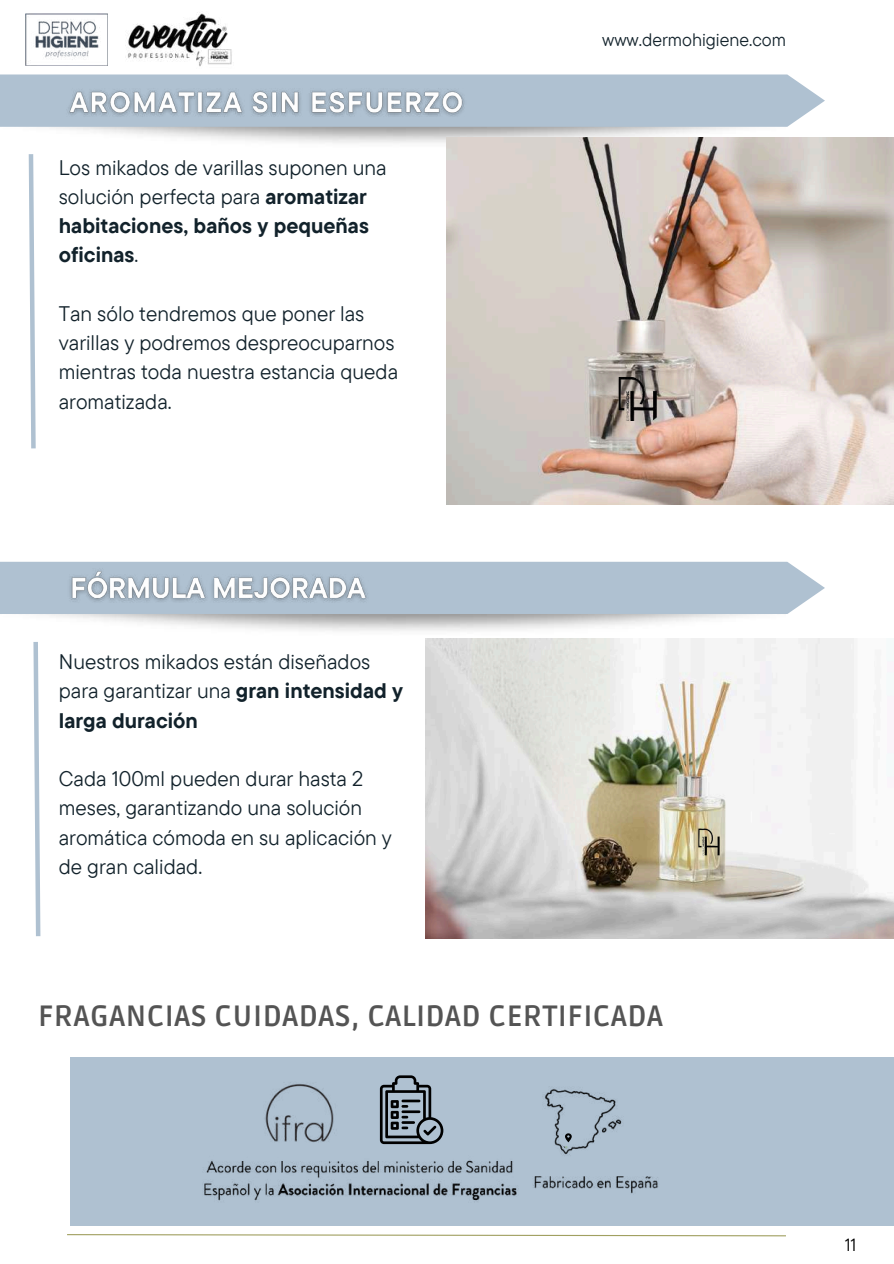
<style>
.page{position:relative;width:894px;height:1264px;background:#fff}
.page>*{position:absolute;margin:0;border:0;box-sizing:border-box;transform-origin:0 0}
.t1{font:700 29.25px "Ruda";letter-spacing:.015em;color:#545454}
.t2{font:21px/29.2px "TT Commons Pro";color:#12222b}
.t3{font:18px "TT Commons Pro";color:#12222b}
.t4{font:17.55px "TT Commons Pro";color:#000}
.s1{font-weight:700}
</style>
<div class="page">
<img style="left:50px;top:127px;width:735px;height:16px">
<svg style="left:0;top:74px;width:824px;height:53px;background:#b3c4d3"></svg>
<img style="left:26px;top:13px;width:68px;height:52px">
<svg style="left:28px;top:154px;width:8px;height:295px"></svg>
<div style="left:0;top:562px;width:824px;height:52px;background:#afc1d1"></div>
<img style="left:94px;top:12px;width:159px;height:70px">
<img style="left:446px;top:138px;width:447px;height:367px">
<img style="left:602px;top:377px;width:67px;height:44px">
<svg style="left:33px;top:642px;width:8px;height:295px"></svg>
<img style="left:425px;top:639px;width:468px;height:299px">
<img style="left:695px;top:822px;width:24px;height:37px">
<div style="left:70px;top:1057px;width:823px;height:168px;background:#afc1d1"></div>
<img style="left:265px;top:1082px;width:69px;height:60px">
<svg style="left:380px;top:1075px;width:63px;height:69px"></svg>
<img style="left:545px;top:1088px;width:77px;height:67px">
<img style="left:204px;top:1160px;width:313px;height:41px">
<img style="left:533px;top:1176px;width:125px;height:18px">
<div style="left:559px;top:1133px;width:14px;height:14px;background:#afc1d1;border-radius:50%"></div>
<svg style="left:565px;top:1133px;width:6px;height:15px"></svg>
<img style="left:60px;top:82px;width:411px;height:41px">
<img style="left:63px;top:562px;width:311px;height:46px">
<svg style="left:67px;top:1234px;width:719px;height:2px"></svg>
<p class="t2" style="left:59px;top:152px;width:329px">Los mikados de varillas suponen una solución perfecta para <span class="s1">aromatizar habitaciones, baños y pequeñas oficinas</span>.</p>
<p class="t2" style="left:59px;top:298px;width:341px">Tan sólo tendremos que poner las varillas y podremos despreocuparnos mientras toda nuestra estancia queda aromatizada.</p>
<p class="t3" style="left:602px;top:28px;width:185px">www.dermohigiene.com</p>
<p class="t2" style="left:59px;top:646px;width:346px">Nuestros mikados están diseñados para garantizar una <span class="s1">gran intensidad y larga duración</span></p>
<p class="t2" style="left:59px;top:763px;width:334px">Cada 100ml pueden durar hasta 2 meses, garantizando una solución aromática cómoda en su aplicación y de gran calidad.</p>
<h1 class="t1" style="left:38px;top:999px;width:626px">FRAGANCIAS CUIDADAS, CALIDAD CERTIFICADA</h1>
<p class="t4" style="left:844px;top:1233px;width:13px">11</p>
</div>
